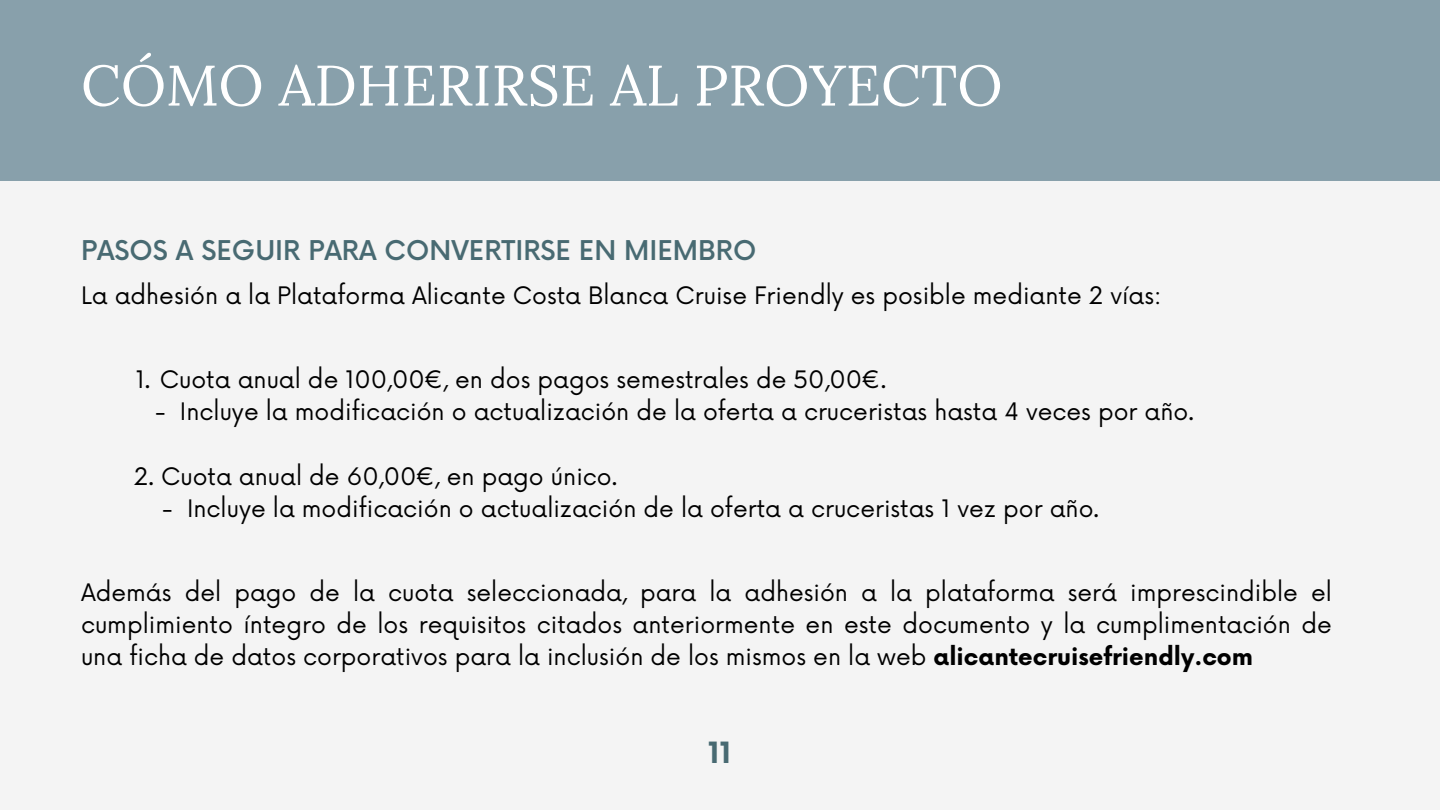
<style>
.page{position:relative;width:1440px;height:810px;background:#f4f4f4}
.page>*{position:absolute;margin:0;border:0;box-sizing:border-box;transform-origin:0 0}
.t1{font:57px "Lora";color:#fff}
.t2{font:700 28.5px "Now";color:#486a72}
.t3{font:500 26.5px "Now";color:#486a72}
.t4{font:23.5px/32.2px "Now";color:#000;text-align:justify}
.s1{font-weight:700}
</style>
<div class="page">
<div style="left:0;top:0;width:1440px;height:180px;background:#88a0ab"></div>
<h1 class="t1" style="left:81px;top:48px;width:923px">CÓMO ADHERIRSE AL PROYECTO</h1>
<p class="t3" style="left:81px;top:236px;width:677px">PASOS A SEGUIR PARA CONVERTIRSE EN MIEMBRO</p>
<h2 class="t4" style="left:81px;top:281px;width:1082px">La adhesión a la Plataforma Alicante Costa Blanca Cruise Friendly es posible mediante 2 vías:</h2>
<p class="t4" style="left:136px;top:365px;width:752px">1. Cuota anual de 100,00€, en dos pagos semestrales de 50,00€.</p>
<p class="t4" style="left:155px;top:397px;width:1040px">- Incluye la modificación o actualización de la oferta a cruceristas hasta 4 veces por año.</p>
<p class="t4" style="left:134px;top:461px;width:485px">2. Cuota anual de 60,00€, en pago único.</p>
<p class="t4" style="left:162px;top:494px;width:938px">- Incluye la modificación o actualización de la oferta a cruceristas 1 vez por año.</p>
<p class="t4" style="left:81px;top:577px;width:1253px">Además del pago de la cuota seleccionada, para la adhesión a la plataforma será imprescindible el cumplimiento íntegro de los requisitos citados anteriormente en este documento y la cumplimentación de una ficha de datos corporativos para la inclusión de los mismos en la web <span class="s1">alicantecruisefriendly.com</span></p>
<p class="t2" style="left:708px;top:737px;width:25px">11</p>
</div>
